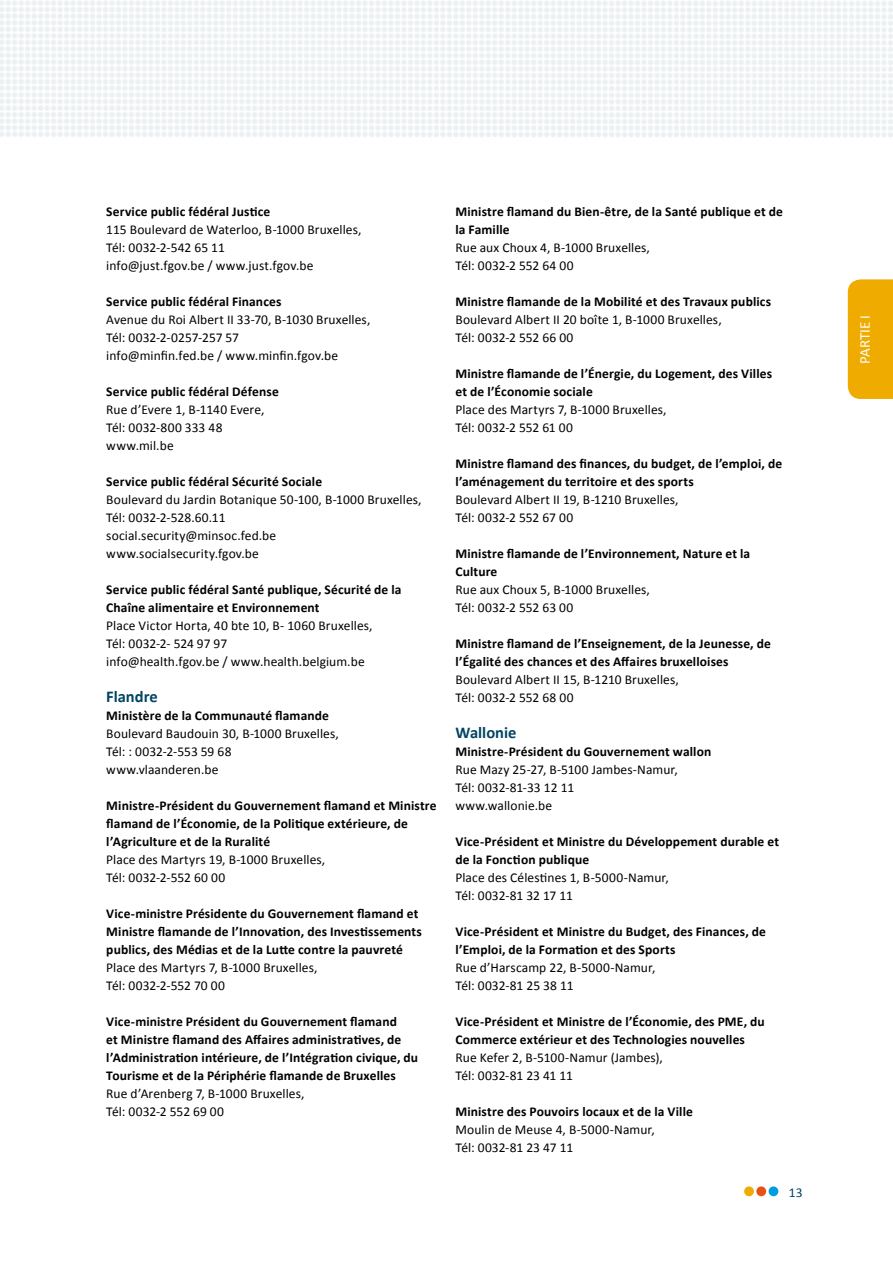
<style>
.page{position:relative;width:893px;height:1263px;background:#fff}
.page>*{position:absolute;margin:0;border:0;box-sizing:border-box;transform-origin:0 0}
.t1{font:700 16.5px "Calibri";color:#004562}
.t2{font:15px "Calibri";letter-spacing:-.005em;color:#fff}
.t3{font:700 13.5px/18px "Calibri";letter-spacing:.01em;color:#000}
.t4{font:13.5px/18px "Calibri";letter-spacing:.005em;color:#000}
.t5{font:13.5px "Calibri";color:#004562}
</style>
<div class="page">
<img style="left:0;top:0;width:893px;height:137px">
<div style="left:848px;top:279px;width:45px;height:120px;background:#efab00"></div>
<div style="left:744px;top:1186px;width:10px;height:10px;background:#efab00;border-radius:50%"></div>
<div style="left:756px;top:1186px;width:10px;height:10px;background:#e85113;border-radius:50%"></div>
<div style="left:769px;top:1186px;width:9px;height:10px;background:#009ee0;border-radius:50%"></div>
<p class="t3" style="left:106px;top:202px;width:166px">Service public fédéral Justice</p>
<p class="t4" style="left:106px;top:220px;width:257px">115 Boulevard de Waterloo, B-1000 Bruxelles,<br>Tél: 0032-2-542 65 11<br>info@just.fgov.be / www.just.fgov.be</p>
<p class="t3" style="left:106px;top:292px;width:177px">Service public fédéral Finances</p>
<p class="t4" style="left:106px;top:310px;width:266px">Avenue du Roi Albert II 33-70, B-1030 Bruxelles,<br>Tél: 0032-2-0257-257 57<br>info@minfin.fed.be / www.minfin.fgov.be</p>
<p class="t3" style="left:106px;top:382px;width:174px">Service public fédéral Défense</p>
<p class="t4" style="left:106px;top:400px;width:160px">Rue d’Evere 1, B-1140 Evere,<br>Tél: 0032-800 333 48 www.mil.be</p>
<p class="t3" style="left:106px;top:472px;width:217px">Service public fédéral Sécurité Sociale</p>
<p class="t4" style="left:106px;top:490px;width:317px">Boulevard du Jardin Botanique 50-100, B-1000 Bruxelles, Tél: 0032-2-528.60.11<br>social.security@minsoc.fed.be www.socialsecurity.fgov.be</p>
<p class="t3" style="left:106px;top:580px;width:297px">Service public fédéral Santé publique, Sécurité de la<br>Chaîne alimentaire et Environnement</p>
<p class="t4" style="left:106px;top:616px;width:268px">Place Victor H orta, 40 bte 10, B- 1060 Bruxelles,<br>Tél: 0032-2- 524 97 97<br>info@health.fgov.be / www.health.belgium.be</p>
<p class="t1" style="left:106px;top:686px;width:53px">Flandre</p>
<p class="t3" style="left:106px;top:706px;width:224px">Ministère de la Communauté flamande</p>
<p class="t4" style="left:106px;top:724px;width:234px">Boulevard Baudouin 30, B-1000 Bruxelles,<br>Tél: : 0032-2-553 59 68 www.vlaanderen.be</p>
<p class="t3" style="left:106px;top:796px;width:332px">Ministre-Président du Gouvernement flamand et Ministre flamand de l’Économie, de la Politique extérieure, de l’Agriculture et de la Ruralité</p>
<p class="t4" style="left:106px;top:850px;width:220px">Place des Martyrs 19, B-1000 Bruxelles,<br>Tél: 0032-2-552 60 00</p>
<p class="t3" style="left:106px;top:904px;width:317px">Vice-ministre Présidente du Gouvernement flamand et<br>Ministre flamande de l’Innovation, des Investissements publics, des Médias et de la Lutte contre la pauvreté</p>
<p class="t4" style="left:106px;top:958px;width:213px">Place des Martyrs 7, B-1000 Bruxelles,<br>Tél: 0032-2-552 70 00</p>
<p class="t3" style="left:106px;top:1012px;width:313px">Vice-ministre Président du Gouvernement flamand<br>et Ministre flamand des Affaires administratives, de l’Administration intérieure, de l’Intégration civique, du Tourisme et de la Périphérie flamande de Bruxelles</p>
<p class="t4" style="left:106px;top:1084px;width:200px">Rue d’Arenberg 7, B-1000 Bruxelles,<br>Tél: 0032-2 552 69 00</p>
<p class="t3" style="left:455px;top:202px;width:329px">Ministre flamand du Bien-être, de la Santé publique et de la Famille</p>
<p class="t4" style="left:455px;top:238px;width:196px">Rue aux Choux 4, B-1000 Bruxelles,<br>Tél: 0032-2 552 64 00</p>
<p class="t3" style="left:455px;top:292px;width:317px">Ministre flamande de la Mobilité et des Travaux publics</p>
<p class="t4" style="left:455px;top:310px;width:268px">Boulevard Albert II 20 boîte 1, B-1000 Bruxelles,<br>Tél: 0032-2 552 66 00</p>
<p class="t3" style="left:455px;top:364px;width:318px">Ministre flamande de l’Énergie, du Logement, des Villes et de l’Économie sociale</p>
<p class="t4" style="left:455px;top:400px;width:213px">Place des Martyrs 7, B-1000 Bruxelles,<br>Tél: 0032-2 552 61 00</p>
<p class="t3" style="left:455px;top:454px;width:328px">Ministre flamand des finances, du budget, de l’emploi, de l’aménagement du territoire et des sports</p>
<p class="t4" style="left:455px;top:490px;width:225px">Boulevard Albert II 19, B-1210 Bruxelles,<br>Tél: 0032-2 552 67 00</p>
<p class="t3" style="left:455px;top:544px;width:296px">Ministre flamande de l’Environnement, Nature et la<br>Culture</p>
<p class="t4" style="left:455px;top:580px;width:196px">Rue aux Choux 5, B-1000 Bruxelles,<br>Tél: 0032-2 552 63 00</p>
<p class="t3" style="left:455px;top:634px;width:317px">Ministre flamand de l’Enseignement, de la Jeunesse, de l’Égalité des chances et des Affaires bruxelloises</p>
<p class="t4" style="left:455px;top:670px;width:225px">Boulevard Albert II 15, B-1210 Bruxelles,<br>Tél: 0032-2 552 68 00</p>
<p class="t1" style="left:455px;top:722px;width:63px">Wallonie</p>
<p class="t3" style="left:455px;top:742px;width:257px">Ministre-Président du Gouvernement wallon</p>
<p class="t4" style="left:455px;top:760px;width:224px">Rue Mazy 25-27, B-5100 Jambes-Namur,<br>Tél: 0032-81-33 12 11<br>www.wallonie.be</p>
<p class="t3" style="left:455px;top:832px;width:325px">Vice-Président et Ministre du Développement durable et de la Fonction publique</p>
<p class="t4" style="left:455px;top:868px;width:215px">Place des Célestines 1, B-5000-Namur,<br>Tél: 0032-81 32 17 11</p>
<p class="t3" style="left:455px;top:922px;width:312px">Vice-Président et Ministre du Budget, des Finances, de l’Emploi, de la Formation et des Sports</p>
<p class="t4" style="left:455px;top:958px;width:201px">Rue d’Harscamp 22, B-5000-Namur,<br>Tél: 0032-81 25 38 11</p>
<p class="t3" style="left:455px;top:1012px;width:311px">Vice-Président et Ministre de l’Économie, des PME, du<br>Commerce extérieur et des Technologies nouvelles</p>
<p class="t4" style="left:455px;top:1048px;width:209px">Rue Kefer 2, B-5100-Namur (Jambes),<br>Tél: 0032-81 23 41 11</p>
<p class="t3" style="left:455px;top:1102px;width:239px">Ministre des Pouvoirs locaux et de la Ville</p>
<p class="t4" style="left:455px;top:1120px;width:201px">Moulin de Meuse 4, B-5000-Namur,<br>Tél: 0032-81 23 47 11</p>
<p class="t5" style="left:789px;top:1184px;width:15px">13</p>
<p class="t2" style="left:856px;top:364px;width:49px;rotate:-90deg">PARTI E I</p>
</div>
